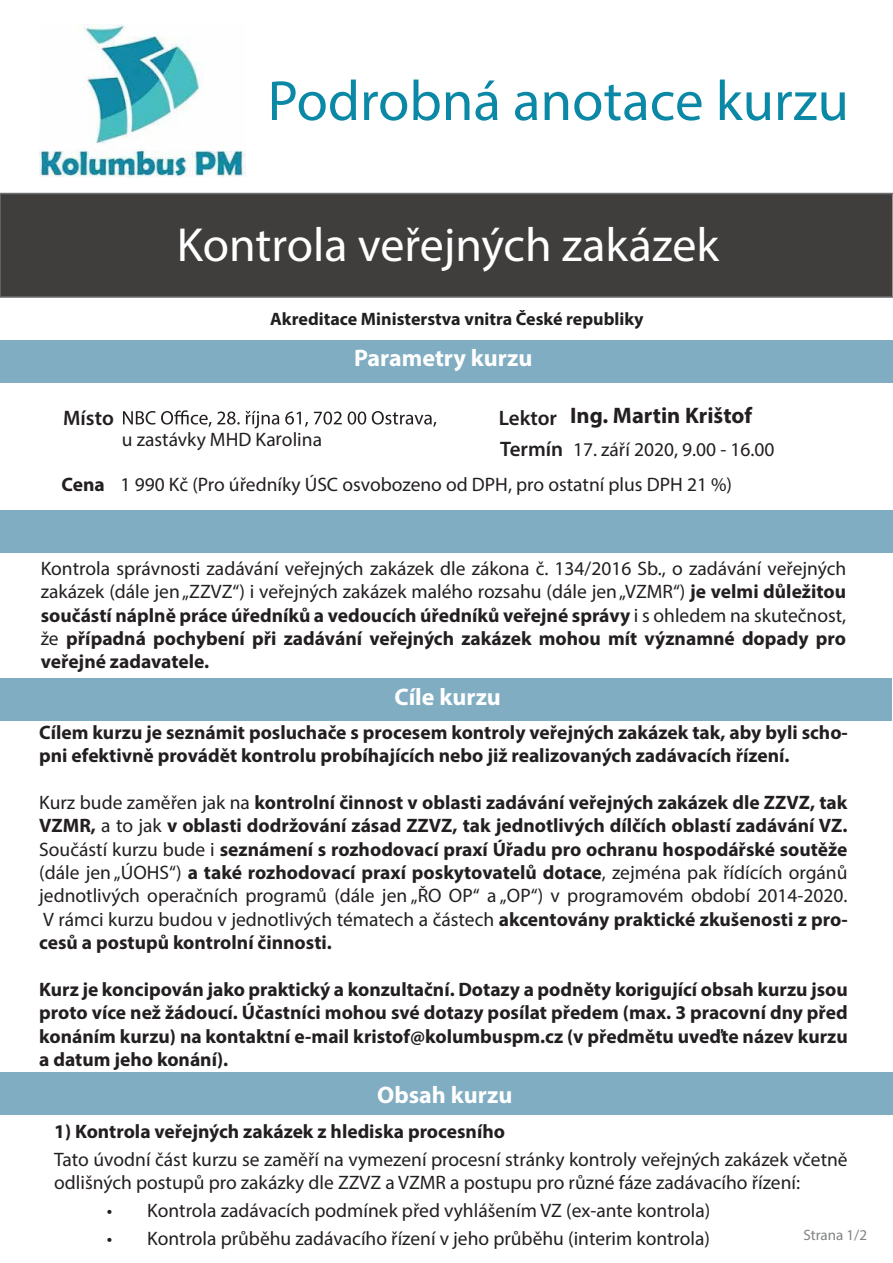
<style>
.page{position:relative;width:893px;height:1263px;background:#fff}
.page>*{position:absolute;margin:0;border:0;box-sizing:border-box;transform-origin:0 0}
.t1{font:57px "Myriad Pro";color:#0a88a5}
.t2{font:48px "Myriad Pro";color:#fff}
.t3{font:700 24px "Myriad Pro";color:#fff}
.t4{font:700 22.5px "Myriad Pro";color:#231f20}
.t5{font:600 21px "Myriad Pro";color:#231f20}
.t6{font:700 19.5px/23.4px "Myriad Pro";color:#231f20;text-align:justify}
.t7{font:19.5px/23.4px "Myriad Pro";color:#231f20;text-align:justify}
.t8{font:700 18px "Myriad Pro";color:#221f20}
.t9{font:15px "Myriad Pro";color:#808285}
.s1{font-weight:600;font-size:21px}
.s2{font-weight:700}
.s3{font-weight:400}
</style>
<div class="page">
<div style="left:0;top:193px;width:893px;height:105px;background:#403e3d"></div>
<div style="left:0;top:340px;width:893px;height:42px;background:#80adc2"></div>
<div style="left:0;top:510px;width:893px;height:42px;background:#80adc2"></div>
<div style="left:0;top:678px;width:891px;height:42px;background:#80adc2"></div>
<div style="left:0;top:1073px;width:893px;height:42px;background:#80adc2"></div>
<img style="left:39px;top:24px;width:205px;height:153px">
<svg style="left:123px;top:410px;width:313px;height:18px"></svg>
<h1 class="t1" style="left:268px;top:66px;width:583px">Podrobná anotace kurzu</h1>
<h2 class="t2" style="left:177px;top:215px;width:544px">Kontrola veřejných zakázek</h2>
<p class="t8" style="left:270px;top:307px;width:375px">Akreditace Ministerstva vnitra České republiky</p>
<p class="t3" style="left:354px;top:342px;width:180px">Parametry kurzu</p>
<p class="t5" style="left:63px;top:405px;width:52px">Místo</p>
<p class="t4" style="left:499px;top:401px;width:255px"><span class="s1">Lektor</span> Ing. Martin Krištof</p>
<p class="t7" style="left:122px;top:427px;width:202px">u zastávky MHD Karolina</p>
<p class="t7" style="left:500px;top:437px;width:276px"><span class="s1">Termín</span> 17. září 2020, 9.00 - 16.00</p>
<p class="t7" style="left:62px;top:472px;width:672px"><span class="s2">Cena</span> 1 990 Kč (Pro úředníky ÚSC osvobozeno od DPH, pro ostatní plus DPH 21 %)</p>
<p class="t7" style="left:41px;top:556px;width:807px">Kontrola správnosti zadávání veřejných zakázek dle zákona č. 134/2016 Sb., o zadávání veřejných zakázek (dále jen„ZZVZ“) i veřejných zakázek malého rozsahu (dále jen„VZMR“) <span class="s2">je velmi důležitou součástí náplně práce úředníků a vedoucích úředníků veřejné správy</span> i s ohledem na skutečnost, že <span class="s2">případná pochybení při zadávání veřejných zakázek mohou mít významné dopady pro veřejné zadavatele.</span></p>
<p class="t3" style="left:394px;top:681px;width:108px">Cíle kurzu</p>
<p class="t6" style="left:39px;top:720px;width:810px">Cílem kurzu je seznámit posluchače s procesem kontroly veřejných zakázek tak, aby byli scho&shy;pni efektivně provádět kontrolu probíhajících nebo již realizovaných zadávacích řízení.</p>
<p class="t6" style="left:39px;top:790px;width:810px"><span class="s3">Kurz bude zaměřen jak na</span> kontrolní činnost v oblasti zadávání veřejných zakázek dle ZZVZ, tak VZMR, <span class="s3">a to jak</span> v oblasti dodržování zásad ZZVZ, tak jednotlivých dílčích oblastí zadávání VZ.<br><span class="s3">Součástí kurzu bude i</span> seznámení s rozhodovací praxí Úřadu pro ochranu hospodářské soutěže <span class="s3">(dále jen „ÚOHS“)</span> a také rozhodovací praxí poskytovatelů dotace<span class="s3">, zejména pak řídících orgánů jednotlivých operačních programů (dále jen „ŘO OP“ a „OP“) v programovém období 2014-2020.<br>V rámci kurzu budou v jednotlivých tématech a částech</span> akcentovány praktické zkušenosti z pro&shy;cesů a postupů kontrolní činnosti.</p>
<p class="t6" style="left:39px;top:977px;width:810px">Kurz je koncipován jako praktický a konzultační. Dotazy a podněty korigující obsah kurzu jsou proto více než žádoucí. Účastníci mohou své dotazy posílat předem (max. 3 pracovní dny před konáním kurzu) na kontaktní e-mail kristof@kolumbuspm.cz (v předmětu uveďte název kurzu a datum jeho konání).</p>
<p class="t3" style="left:377px;top:1079px;width:137px">Obsah kurzu</p>
<p class="t6" style="left:54px;top:1119px;width:452px">1) Kontrola veřejných zakázek z hlediska procesního</p>
<p class="t7" style="left:54px;top:1147px;width:795px">Tato úvodní část kurzu se zaměří na vymezení procesní stránky kontroly veřejných zakázek včetně odlišných postupů pro zakázky dle ZZVZ a VZMR a postupu pro různé fáze zadávacího řízení:</p>
<p class="t7" style="left:107px;top:1199px;width:605px">• Kontrola zadávacích podmínek před vyhlášením VZ (ex-ante kontrola)</p>
<p class="t7" style="left:107px;top:1227px;width:605px">• Kontrola průběhu zadávacího řízení v jeho průběhu (interim kontrola)</p>
<p class="t9" style="left:803px;top:1225px;width:65px">Strana 1/2</p>
</div>
